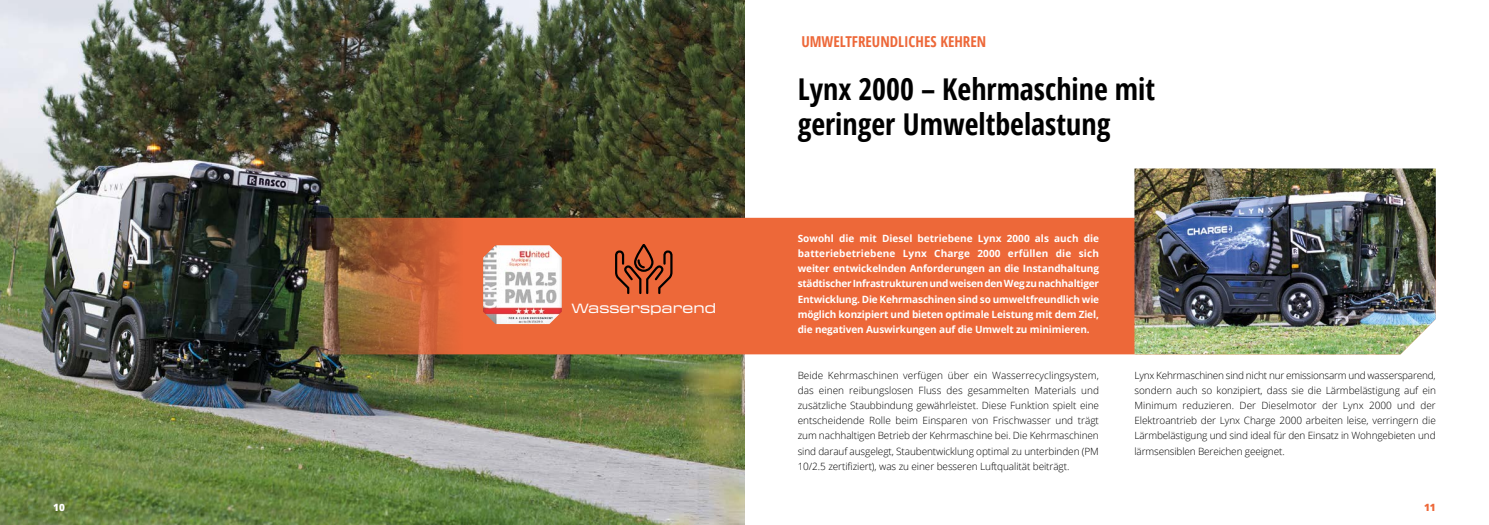
<style>
.page{position:relative;width:1489px;height:525px;background:#fff}
.page>*{position:absolute;margin:0;border:0;box-sizing:border-box;transform-origin:0 0}
.t1{font:700 condensed 30px/35px "Open Sans";color:#000}
.t2{font:700 condensed 15px "Open Sans";color:#ed6839}
.t3{font:expanded 13.12px "Transducer Test";color:#fff}
.t4{font:300 10px/15px "Open Sans";letter-spacing:-.01em;color:#000;text-align:justify}
.t5{font:700 10px/15.1px "Open Sans";letter-spacing:-.015em;color:#fff;text-align:justify}
.t6{font:800 10px "Open Sans";color:#fff}
.t7{font:800 10px "Open Sans";color:#ed6839}
</style>
<div class="page">
<img style="left:0;top:0;width:744px;height:524px">
<svg style="left:291px;top:218px;width:843px;height:136px;background:#da6638"></svg>
<svg style="left:614px;top:245px;width:59px;height:50px;background:#b7502b"></svg>
<img style="left:483px;top:245px;width:79px;height:79px">
<img style="left:1134px;top:168px;width:301px;height:186px">
<h2 class="t2" style="left:801px;top:35px;width:186px">UMWELTFREUNDLICHES KEHREN</h2>
<h3 class="t3" style="left:571px;top:303px;width:146px">Wassersparend</h3>
<h1 class="t1" style="left:797px;top:74px;width:359px">Lynx 2000 – Kehrmaschine mit geringer Umweltbelastung</h1>
<p class="t5" style="left:797px;top:232px;width:303px">Sowohl die mit Diesel betriebene Lynx 2000 als auch die batteriebetriebene Lynx Charge 2000 erfüllen die sich weiter entwickelnden Anforderungen an die Instandhaltung städtischer Infrastrukturen und weisen den Weg zu nachhaltiger Entwicklung. Die Kehrmaschinen sind so umweltfreundlich wie möglich konzipiert und bieten optimale Leistung mit dem Ziel, die negativen Auswirkungen auf die Umwelt zu minimieren.</p>
<p class="t4" style="left:797px;top:369px;width:303px">Beide Kehrmaschinen verfügen über ein Wasserrecyclingsystem, das einen reibungslosen Fluss des gesammelten Materials und zusätzliche Staubbindung gewährleistet. Diese Funktion spielt eine entscheidende Rolle beim Einsparen von Frischwasser und trägt zum nachhaltigen Betrieb der Kehrmaschine bei. Die Kehrmaschinen sind darauf ausgelegt, Staubentwicklung optimal zu unterbinden (PM 10/2.5 zertifiziert), was zu einer besseren Luftqualität beiträgt.</p>
<p class="t4" style="left:1134px;top:369px;width:303px">Lynx Kehrmaschinen sind nicht nur emissionsarm und wassersparend, sondern auch so konzipiert, dass sie die Lärmbelästigung auf ein Minimum reduzieren. Der Dieselmotor der Lynx 2000 und der Elektroantrieb der Lynx Charge 2000 arbeiten leise, verringern die Lärmbelästigung und sind ideal für den Einsatz in Wohngebieten und lärmsensiblen Bereichen geeignet.</p>
<p class="t6" style="left:53px;top:501px;width:13px">10</p>
<p class="t7" style="left:1423px;top:501px;width:13px">11</p>
</div>
